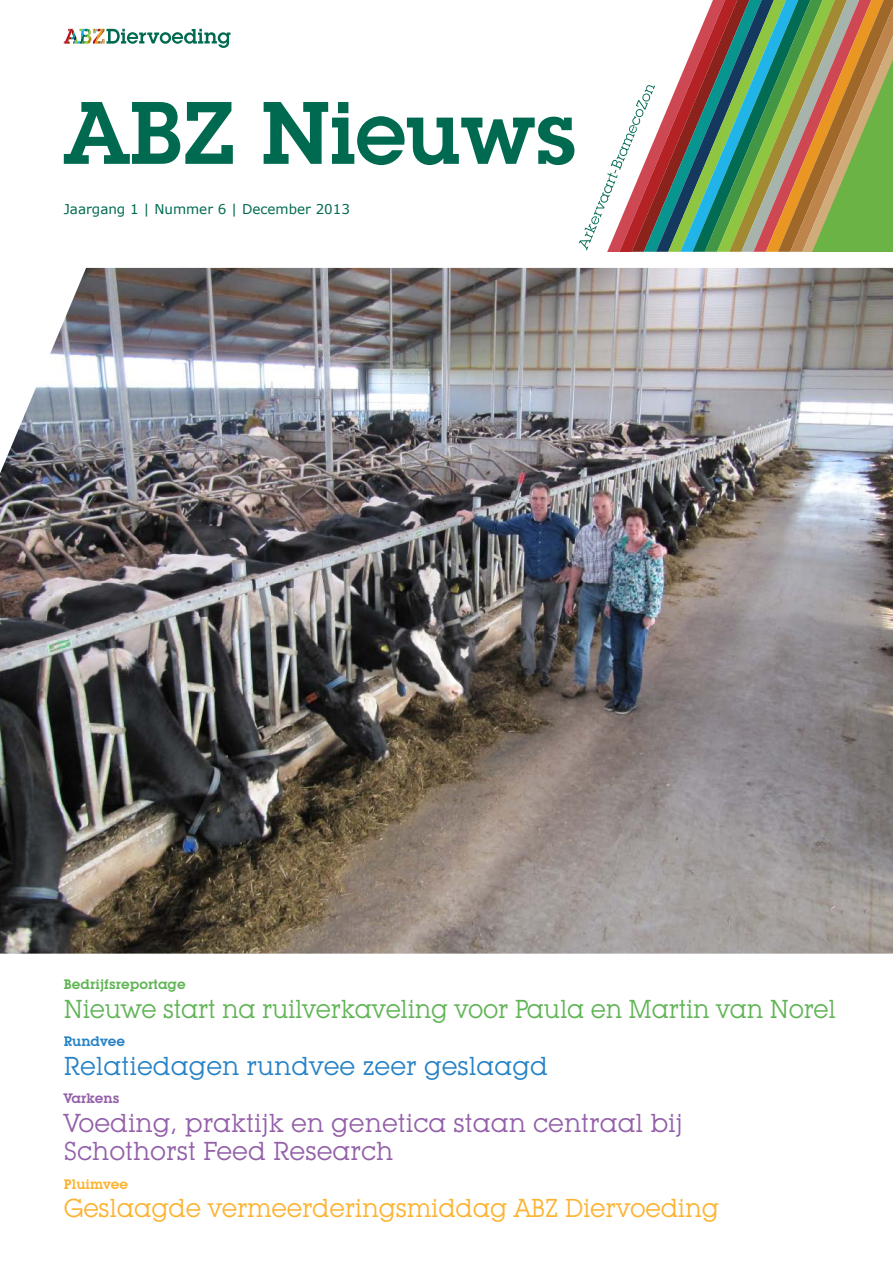
<style>
.page{position:relative;width:893px;height:1263px;background:#fff}
.page>*{position:absolute;margin:0;border:0;box-sizing:border-box;transform-origin:0 0}
.t1{font:25.5px/28.5px "Lubalin Graph IT Cby BT";color:#935fa8}
.t2{font:25.5px "Lubalin Graph IT Cby BT";letter-spacing:-.01em;color:#60b455;scale:.96 1}
.t3{font:25.5px "Lubalin Graph IT Cby BT";letter-spacing:-.01em;color:#fcb331}
.t4{font:25.5px "Lubalin Graph IT Cby BT";color:#2682c5}
.t5{font:13.5px "Verdana";color:#006a51}
.t6{font:600 13.5px "Lubalin Graph IT Cby BT";color:#60b455}
.t7{font:600 13.5px "Lubalin Graph IT Cby BT";color:#fcb331}
.t8{font:600 13.5px "Lubalin Graph IT Cby BT";color:#2682c5}
.t9{font:600 13.5px "Lubalin Graph IT Cby BT";color:#935fa8}
</style>
<div class="page">
<svg style="left:64px;top:29px;width:166px;height:19px"></svg>
<svg style="left:64px;top:102px;width:169px;height:62px"></svg>
<svg style="left:264px;top:0;width:629px;height:252px"></svg>
<img style="left:0;top:268px;width:893px;height:686px">
<p class="t5" style="left:64px;top:201px;width:288px">Jaargang 1 | Nummer 6 | December 2013</p>
<p class="t6" style="left:64px;top:976px;width:124px">Bedrijfsreportage</p>
<p class="t2" style="left:64px;top:993px;width:806px">Nieuwe start na ruilverkaveling voor Paula en Martin van Norel</p>
<p class="t8" style="left:64px;top:1033px;width:63px">Rundvee</p>
<p class="t4" style="left:64px;top:1050px;width:486px">Relatiedagen rundvee zeer geslaagd</p>
<p class="t9" style="left:64px;top:1090px;width:57px">Varkens</p>
<p class="t1" style="left:64px;top:1108px;width:621px">Voeding, praktijk en genetica staan centraal bij<br>Schothorst Feed Research</p>
<p class="t7" style="left:64px;top:1176px;width:66px">Pluimvee</p>
<p class="t3" style="left:64px;top:1193px;width:657px">Geslaagde vermeerderingsmiddag ABZ Diervoeding</p>
</div>
